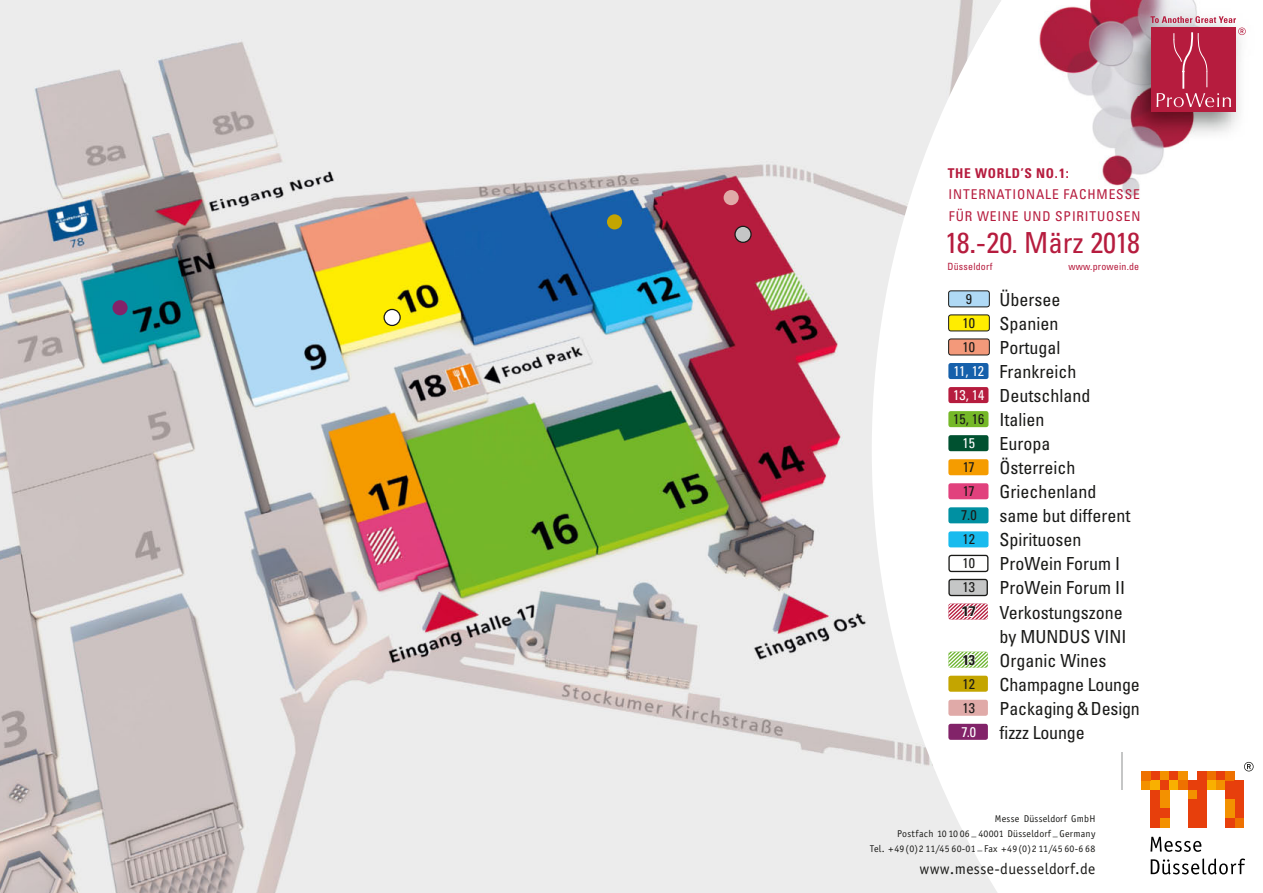
<style>
.page{position:relative;width:1263px;height:893px;background:#fff}
.page>*{position:absolute;margin:0;border:0;box-sizing:border-box;transform-origin:0 0}
.t1{font:condensed 29.1px "Univers";color:#b61c3e}
.t2{font:condensed 18px/24px "Univers";color:#1a1a18}
.t3{font:15.6px "Officina Sans";letter-spacing:.025em;color:#1a1a18}
.t4{font:condensed 14.1px/24px "Univers";color:#1a1a18}
.t5{font:condensed 14.1px/24px "Univers";color:#fff}
.t6{font:700 14.1px "Univers";color:#1a1a18}
.t7{font:700 condensed 14.1px "Univers";color:#1a1a18}
.t8{font:condensed 13.5px/21px "Univers";letter-spacing:.065em;color:#b61c3e}
.t9{font:700 condensed 13.5px "Univers";letter-spacing:.05em;color:#b61c3e}
.t10{font:9.9px/14.5px "Officina Sans";letter-spacing:.025em;color:#1a1a18;text-align:right}
.t11{font:condensed 9.9px "Univers";letter-spacing:.02em;color:#b61c3e}
</style>
<div class="page">
<img style="left:0;top:0;width:872px;height:893px">
<svg style="left:384px;top:309px;width:16px;height:16px"></svg>
<div style="left:383px;top:309px;width:18px;height:17px;border:1px solid #1a1a18;border-radius:50%"></div>
<div style="left:607px;top:214px;width:15px;height:15px;background:#c4a500;border-radius:50%"></div>
<div style="left:112px;top:300px;width:16px;height:15px;background:#822369;border-radius:50%"></div>
<div style="left:724px;top:190px;width:15px;height:15px;background:#e0aaa8;border-radius:50%"></div>
<div style="left:735px;top:226px;width:16px;height:16px;background:#c5c6c6;border-radius:50%"></div>
<div style="left:734px;top:226px;width:18px;height:17px;border:1px solid #1a1a18;border-radius:50%"></div>
<svg style="left:872px;top:0;width:251px;height:893px"></svg>
<div style="left:975px;top:0;width:288px;height:361px;background:#fff"></div>
<img style="left:1039px;top:0;width:158px;height:196px">
<img style="left:1125px;top:8px;width:115px;height:132px">
<div style="left:1151px;top:28px;width:85px;height:84px;background:#b61c3e"></div>
<svg style="left:1150px;top:16px;width:96px;height:91px"></svg>
<svg style="left:1151px;top:858px;width:94px;height:16px"></svg>
<svg style="left:1150px;top:837px;width:51px;height:15px"></svg>
<div style="left:1141px;top:781px;width:10px;height:9px;background:#f39100"></div>
<div style="left:1151px;top:771px;width:9px;height:10px;background:#e73f0c"></div>
<div style="left:1151px;top:781px;width:9px;height:9px;background:#f9b000"></div>
<div style="left:1160px;top:771px;width:9px;height:10px;background:#f39100"></div>
<div style="left:1160px;top:781px;width:9px;height:9px;background:#e73f0c"></div>
<div style="left:1169px;top:771px;width:10px;height:10px;background:#e73f0c"></div>
<div style="left:1169px;top:781px;width:10px;height:9px;background:#f9b000"></div>
<div style="left:1179px;top:771px;width:9px;height:10px;background:#f39100"></div>
<div style="left:1179px;top:781px;width:9px;height:9px;background:#ee7100"></div>
<div style="left:1207px;top:771px;width:9px;height:10px;background:#ee7100"></div>
<div style="left:1207px;top:781px;width:9px;height:9px;background:#f9b000"></div>
<div style="left:1216px;top:771px;width:9px;height:10px;background:#e73f0c"></div>
<div style="left:1216px;top:781px;width:9px;height:9px;background:#f39100"></div>
<div style="left:1225px;top:771px;width:10px;height:10px;background:#ee7100"></div>
<div style="left:1225px;top:781px;width:10px;height:18px;background:#e73f0c"></div>
<div style="left:1235px;top:781px;width:9px;height:37px;background:#e73f0c"></div>
<div style="left:1151px;top:790px;width:9px;height:37px;background:#e73f0c"></div>
<div style="left:1160px;top:790px;width:9px;height:19px;background:#f39100"></div>
<div style="left:1160px;top:809px;width:9px;height:9px;background:#e73f0c"></div>
<div style="left:1160px;top:818px;width:9px;height:9px;background:#f39100"></div>
<div style="left:1225px;top:799px;width:10px;height:19px;background:#f39100"></div>
<div style="left:1235px;top:818px;width:9px;height:9px;background:#ee7100"></div>
<div style="left:1141px;top:771px;width:10px;height:10px;background:#ee7100"></div>
<div style="left:1188px;top:781px;width:9px;height:9px;background:#e73f0c"></div>
<div style="left:1188px;top:790px;width:9px;height:9px;background:#f39100"></div>
<div style="left:1188px;top:799px;width:9px;height:28px;background:#e73f0c"></div>
<div style="left:1197px;top:771px;width:10px;height:56px;background:#e73f0c"></div>
<div style="left:1225px;top:818px;width:10px;height:9px;background:#e73f0c"></div>
<svg style="left:1244px;top:762px;width:9px;height:9px"></svg>
<hr style="left:1121px;top:753px;width:2px;height:37px;background:#c5c6c6">
<div style="left:948px;top:363px;width:40px;height:16px;background:#1660ab;border-radius:2px"></div>
<div style="left:948px;top:387px;width:40px;height:16px;background:#b61c3e;border-radius:2px"></div>
<div style="left:948px;top:411px;width:40px;height:16px;background:#75b828;border-radius:2px"></div>
<div style="left:948px;top:435px;width:40px;height:16px;background:#005130;border-radius:2px"></div>
<div style="left:948px;top:459px;width:40px;height:16px;background:#f59c00;border-radius:2px"></div>
<div style="left:948px;top:483px;width:40px;height:16px;background:#e1417d;border-radius:2px"></div>
<div style="left:949px;top:291px;width:40px;height:16px;background:#afd9f5;border-radius:2px"></div>
<div style="left:948px;top:291px;width:41px;height:16px;border:1px solid #1a1a18;border-radius:2px"></div>
<div style="left:949px;top:315px;width:40px;height:16px;background:#ffed00;border-radius:2px"></div>
<div style="left:948px;top:315px;width:41px;height:16px;border:1px solid #1a1a18;border-radius:2px"></div>
<div style="left:949px;top:339px;width:40px;height:16px;background:#f3997a;border-radius:2px"></div>
<div style="left:948px;top:339px;width:41px;height:16px;border:1px solid #1a1a18;border-radius:2px"></div>
<div style="left:949px;top:579px;width:38px;height:16px;background:#c5c6c6;border-radius:2px"></div>
<div style="left:948px;top:579px;width:40px;height:17px;border:1px solid #1a1a18;border-radius:2px"></div>
<div style="left:948px;top:676px;width:40px;height:16px;background:#c4a500;border-radius:2px"></div>
<div style="left:948px;top:700px;width:40px;height:16px;background:#e0aaa8;border-radius:2px"></div>
<div style="left:948px;top:724px;width:40px;height:16px;background:#822369;border-radius:2px"></div>
<div style="left:948px;top:507px;width:40px;height:16px;background:#0090a2;border-radius:2px"></div>
<div style="left:948px;top:531px;width:40px;height:16px;background:#18bbee;border-radius:2px"></div>
<div style="left:949px;top:555px;width:39px;height:16px;background:#fff;border-radius:2px"></div>
<div style="left:948px;top:555px;width:40px;height:17px;border:1px solid #1a1a18;border-radius:2px"></div>
<svg style="left:948px;top:603px;width:40px;height:17px"></svg>
<svg style="left:948px;top:652px;width:40px;height:16px"></svg>
<p class="t9" style="left:948px;top:165px;width:122px">THE WORLD’S NO.1:</p>
<p class="t8" style="left:948px;top:184px;width:193px">INTERNATIONALE FACHMESSE<br>FÜR WEINE UND SPIRITUOSEN</p>
<h1 class="t1" style="left:945px;top:224px;width:196px">18.-20. März 2018</h1>
<p class="t11" style="left:947px;top:261px;width:46px">Düsseldorf</p>
<p class="t11" style="left:1068px;top:261px;width:72px">www.prowein.de</p>
<p class="t2" style="left:999px;top:287px;width:142px">Übersee<br>Spanien<br>Portugal<br>Frankreich<br>Deutschland<br>Italien<br>Europa<br>Österreich<br>Griechenland same but different<br>Spirituosen<br>ProWein Forum I<br>ProWein Forum II<br>Verkostungszone by MUNDUS VINI<br>Organic Wines<br>Champagne Lounge<br>Packaging &amp; Design fizzz Lounge</p>
<p class="t4" style="left:962px;top:286px;width:14px">9<br>10<br>10</p>
<p class="t5" style="left:953px;top:359px;width:33px">11, 12<br>13, 14</p>
<p class="t4" style="left:953px;top:407px;width:33px">15, 16</p>
<p class="t5" style="left:962px;top:431px;width:14px">15</p>
<p class="t4" style="left:961px;top:455px;width:17px">17<br>17<br>7.0<br>12<br>10<br>13</p>
<p class="t6" style="left:961px;top:602px;width:17px">17</p>
<p class="t7" style="left:963px;top:651px;width:14px">13</p>
<p class="t4" style="left:962px;top:671px;width:14px">12<br>13</p>
<p class="t5" style="left:961px;top:719px;width:16px">7.0</p>
<p class="t10" style="left:870px;top:812px;width:227px">Messe Düsseldorf GmbH<br>Postfach 10 10 06 _ 40001 Düsseldorf _ Germany<br>Tel. +49 (0)2 11/45 60-01 _ Fax +49 (0)2 11/45 60-6 68</p>
<p class="t3" style="left:919px;top:860px;width:177px">www.messe-duesseldorf.de</p>
</div>
